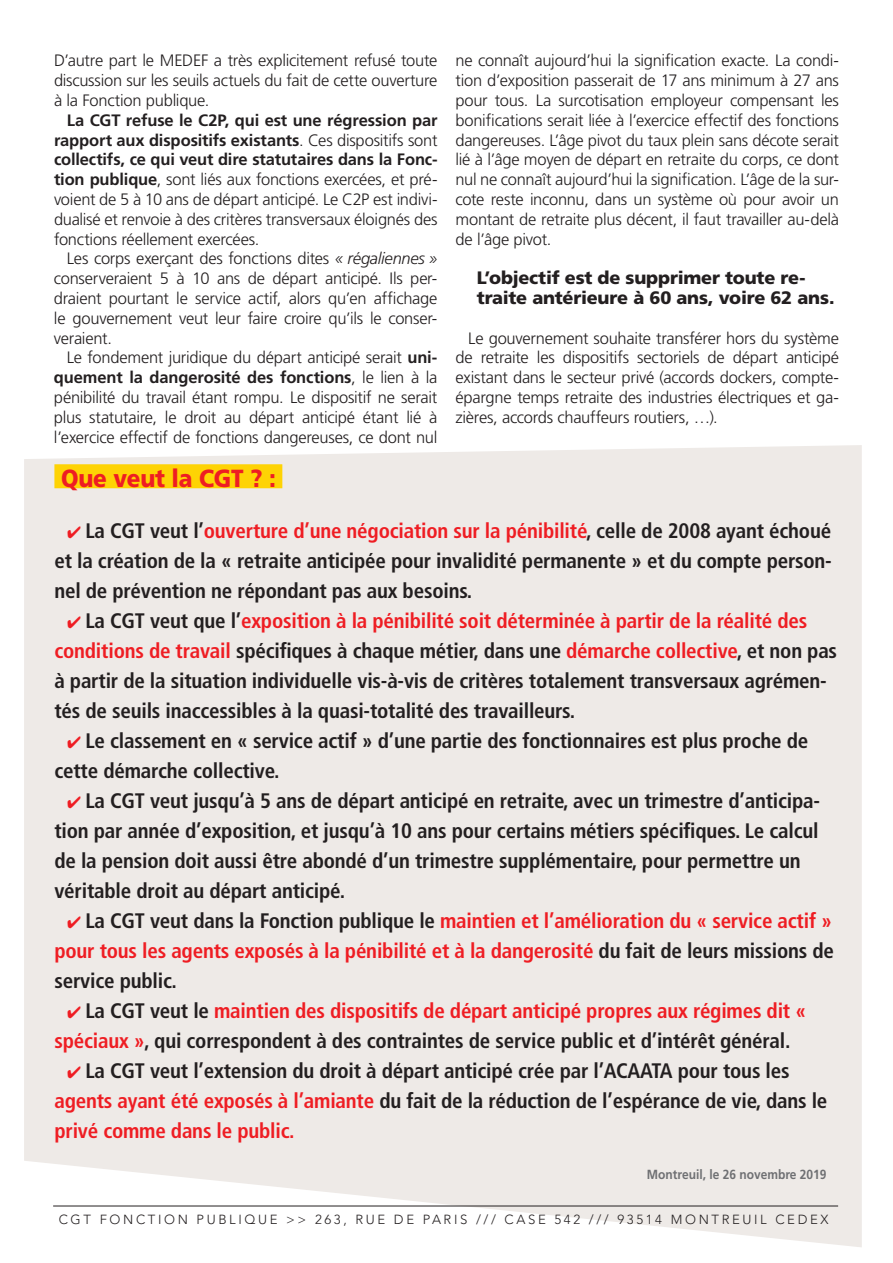
<style>
.page{position:relative;width:893px;height:1263px;background:#fff}
.page>*{position:absolute;margin:0;border:0;box-sizing:border-box;transform-origin:0 0}
.t1{font:900 24.75px "Frutiger LT Std";letter-spacing:-.01em;color:#ee1d23;scale:.91 1}
.t2{font:700 condensed 21px/30px "Frutiger LT Std";letter-spacing:-.01em;color:#231f20}
.t3{font:700 condensed 21px/30px "Frutiger LT Std";letter-spacing:-.01em;color:#ee1d23;text-align:justify}
.t4{font:900 18px/19.8px "Frutiger LT Std";letter-spacing:-.01em;color:#231f20}
.t5{font:300 16.5px/19.8px "Frutiger LT Std";letter-spacing:-.015em;color:#231f20;text-align:justify}
.t6{font:300 13.2px "Avenir LT Std";letter-spacing:.2em;color:#231f20}
.t7{font:700 13.2px "Frutiger LT Std";color:#6f7073;scale:.91 1}
.s1{font-weight:700}
.s2{font-style:italic}
.s3{color:#ee1d23}
.s4{color:#231f20}
</style>
<div class="page">
<div style="left:24px;top:445px;width:838px;height:802px;background:#eeeae7"></div>
<hr style="left:53px;top:1206px;width:785px;height:1px;background:#231f20">
<div style="left:54px;top:464px;width:228px;height:24px;background:#fed304"></div>
<p class="t5" style="left:54px;top:51px;width:385px">D’autre part le MEDEF a très explicitement refusé toute discussion sur les seuils actuels du fait de cette ouverture à la Fonction publique.</p>
<p class="t5" style="left:54px;top:110px;width:385px;text-indent:13px"><span class="s1">La CGT refuse le C2P, qui est une régression par rapport aux dispositifs existants</span>. Ces dispositifs sont <span class="s1">collectifs, ce qui veut dire statutaires dans la Fonc&shy;tion publique</span>, sont liés aux fonctions exercées, et pré&shy;voient de 5 à 10 ans de départ anticipé. Le C2P est indivi&shy;dualisé et renvoie à des critères transversaux éloignés des fonctions réellement exercées.</p>
<p class="t5" style="left:54px;top:249px;width:385px;text-indent:13px">Les corps exerçant des fonctions dites <span class="s2">« régaliennes » </span>conserveraient 5 à 10 ans de départ anticipé. Ils per&shy;draient pourtant le service actif, alors qu’en affichage le gouvernement veut leur faire croire qu’ils le conser&shy;veraient.</p>
<p class="t5" style="left:54px;top:348px;width:385px;text-indent:13px">Le fondement juridique du départ anticipé serait <span class="s1">uni&shy;quement la dangerosité des fonctions</span>, le lien à la pénibilité du travail étant rompu. Le dispositif ne serait plus statutaire, le droit au départ anticipé étant lié à l’exercice effectif de fonctions dangereuses, ce dont nul</p>
<p class="t5" style="left:455px;top:51px;width:385px">ne connaît aujourd’hui la signification exacte. La condi&shy;tion d’exposition passerait de 17 ans minimum à 27 ans pour tous. La surcotisation employeur compensant les bonifications serait liée à l’exercice effectif des fonctions dangereuses. L’âge pivot du taux plein sans décote serait lié à l’âge moyen de départ en retraite du corps, ce dont nul ne connaît aujourd’hui la signification. L’âge de la sur&shy;cote reste inconnu, dans un système où pour avoir un montant de retraite plus décent, il faut travailler au-delà de l’âge pivot.</p>
<p class="t4" style="left:477px;top:268px;width:359px">L’objectif est de supprimer toute re&shy;traite antérieure à 60 ans, voire 62 ans.</p>
<p class="t5" style="left:455px;top:328px;width:385px;text-indent:13px">Le gouvernement souhaite transférer hors du système de retraite les dispositifs sectoriels de départ anticipé existant dans le secteur privé (accords dockers, compte&shy;épargne temps retraite des industries électriques et ga&shy;zières, accords chauffeurs routiers, …).</p>
<h1 class="t1" style="left:61px;top:463px;width:238px">Que veut la CGT ? :</h1>
<p class="t2" style="left:54px;top:516px;width:779px;text-align:justify;text-indent:13px"><span class="s3">✔</span> La CGT veut l’<span class="s3">ouverture d’une négociation sur la pénibilité</span>, celle de 2008 ayant échoué et la création de la « retraite anticipée pour invalidité permanente » et du compte person&shy;nel de prévention ne répondant pas aux besoins.</p>
<p class="t2" style="left:54px;top:606px;width:784px;text-indent:13px"><span class="s3">✔</span> La CGT veut que l’<span class="s3">exposition à la pénibilité soit déterminée à partir de la réalité des conditions de travail</span> spécifiques à chaque métier, dans une <span class="s3">démarche collective</span>, et non pas à partir de la situation individuelle vis-à-vis de critères totalement transversaux agrémen&shy;tés de seuils inaccessibles à la quasi-totalité des travailleurs.</p>
<p class="t2" style="left:54px;top:726px;width:755px;text-indent:13px"><span class="s3">✔</span> Le classement en « service actif » d’une partie des fonctionnaires est plus proche de cette démarche collective.</p>
<p class="t2" style="left:54px;top:786px;width:767px;text-indent:13px"><span class="s3">✔</span> La CGT veut jusqu’à 5 ans de départ anticipé en retraite, avec un trimestre d’anticipa&shy;tion par année d’exposition, et jusqu’à 10 ans pour certains métiers spécifiques. Le calcul de la pension doit aussi être abondé d’un trimestre supplémentaire, pour permettre un véritable droit au départ anticipé.</p>
<p class="t3" style="left:54px;top:906px;width:781px;text-indent:13px">✔ <span class="s4">La CGT veut dans la Fonction publique le</span> maintien et l’amélioration du « service actif » pour tous les agents exposés à la pénibilité et à la dangerosité <span class="s4">du fait de leurs missions de service public.</span></p>
<p class="t2" style="left:54px;top:996px;width:753px;text-indent:13px"><span class="s3">✔</span> La CGT veut le <span class="s3">maintien des dispositifs de départ anticipé propres aux régimes dit « spéciaux »</span>, qui correspondent à des contraintes de service public et d’intérêt général.</p>
<p class="t2" style="left:54px;top:1056px;width:774px;text-indent:13px"><span class="s3">✔</span> La CGT veut l’extension du droit à départ anticipé crée par l’ACAATA pour tous les <span class="s3">agents ayant été exposés à l’amiante</span> du fait de la réduction de l’espérance de vie, dans le <span class="s3">privé comme dans le public.</span></p>
<p class="t7" style="left:647px;top:1167px;width:199px">Montreuil, le 26 novembre 2019</p>
<p class="t6" style="left:59px;top:1212px;width:771px">CGT FONCTION PUBLIQUE &gt;&gt; 263, RUE DE PARIS /// CASE 542 /// 93514 MONTREUIL CEDEX</p>
</div>
